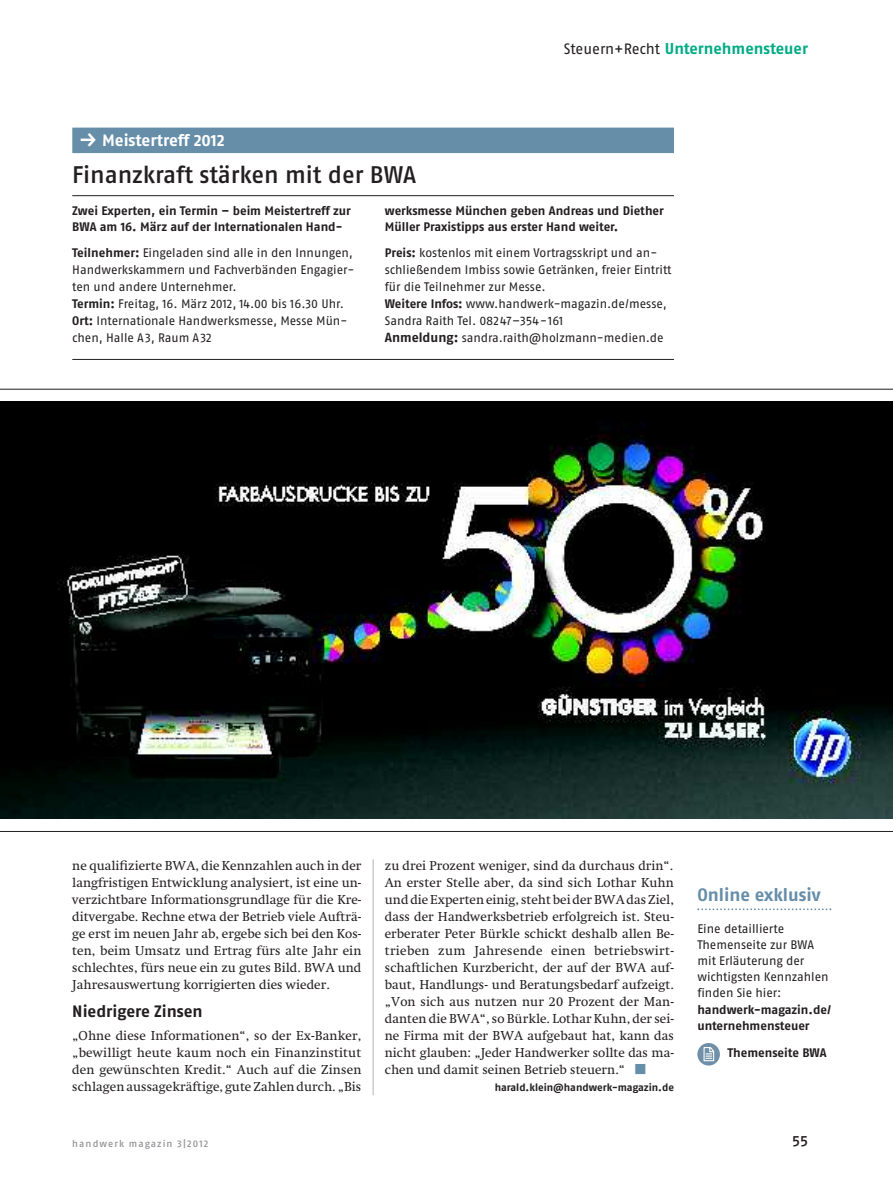
<style>
.page{position:relative;width:893px;height:1191px;background:#fff}
.page>*{position:absolute;margin:0;border:0;box-sizing:border-box;transform-origin:0 0}
.t1{font:24px "Fago No Med Lf";letter-spacing:-.005em;color:#231f20}
.t2{font:18px "Fago No Bold Lf";color:#678ea9}
.t3{font:16.5px "Fago No Bold Lf";letter-spacing:-.005em;color:#fff}
.t4{font:16.5px "Fago No Bold Lf";letter-spacing:-.005em;color:#231f20}
.t5{font:15.75px "Fago No Bold Lf";color:#00ab85}
.t6{font:15px "Fago No Med Lf";color:#231f20}
.t7{font:13.2px/17px "Swift LT Pro";color:#231f20;text-align:justify}
.t8{font:12.3px/17.1px "Fago No Regular LF";letter-spacing:-.005em;color:#231f20}
.t9{font:12.3px/16.2px "Fago No Bold Lf";color:#231f20}
.t10{font:10.5px "Fago No Bold Lf";letter-spacing:-.005em;color:#231f20}
.t11{font:9.75px "Fago No Med Lf";letter-spacing:.11em;color:#939598}
.s1{font-family:"Fago No Regular LF";font-size:15px;color:#231f20}
.s2{font-family:"Fago No Bold Lf"}
.s3{font-family:"Fago No Bold Lf";font-size:13.2px}
</style>
<div class="page">
<div style="left:72px;top:128px;width:602px;height:25px;background:#678ea9"></div>
<hr style="left:72px;top:195px;width:602px;height:1px;background:#231f20">
<hr style="left:72px;top:359px;width:602px;height:1px;background:#231f20">
<svg style="left:697px;top:908px;width:134px;height:2px"></svg>
<svg style="left:697px;top:1043px;width:23px;height:22px"></svg>
<div style="left:697px;top:1043px;width:23px;height:22px;background:#6f90a8;border-radius:50%"></div>
<svg style="left:703px;top:1047px;width:12px;height:14px"></svg>
<hr style="left:0;top:389px;width:893px;height:1px;background:#231f20">
<hr style="left:0;top:831px;width:893px;height:1px;background:#231f20">
<hr style="left:373px;top:859px;width:1px;height:236px;background:#b2b3b7">
<img style="left:0;top:401px;width:893px;height:417px">
<p class="t3" style="left:102px;top:134px;width:124px">Meistertreff 2012</p>
<h1 class="t1" style="left:72px;top:166px;width:345px">Finanzkraft stärken mit der BWA</h1>
<p class="t5" style="left:564px;top:43px;width:246px"><span class="s1">Steuern+Recht</span> Unternehmensteuer</p>
<p class="t9" style="left:72px;top:204px;width:280px">Zwei Experten, ein Termin – beim Meistertreff zur<br>BWA am 16. März auf der Internationalen Hand-</p>
<p class="t9" style="left:385px;top:204px;width:280px">werksmesse München geben Andreas und Diether<br>Müller Praxistipps aus erster Hand weiter.</p>
<p class="t8" style="left:72px;top:245px;width:284px"><span class="s2">Teilnehmer:</span> Eingeladen sind alle in den Innungen, Handwerkskammern und Fachverbänden Engagier&shy;ten und andere Unternehmer.<br><span class="s2">Termin:</span> Freitag, 16. März 2012, 14.00 bis 16.30 Uhr.<br><span class="s2">Ort:</span> Internationale Handwerksmesse, Messe Mün&shy;chen, Halle A3, Raum A32</p>
<p class="t8" style="left:385px;top:245px;width:288px"><span class="s2">Preis:</span> kostenlos mit einem Vortragsskript und an&shy;schließendem Imbiss sowie Getränken, freier Eintritt für die Teilnehmer zur Messe.<br><span class="s2">Weitere Infos:</span> www.handwerk-magazin.de/messe, Sandra Raith Tel. 08247–354-161<br><span class="s3">Anmeldung:</span> sandra.raith@holzmann-medien.de</p>
<p class="t7" style="left:72px;top:858px;width:291px">ne qualifizierte BWA, die Kennzahlen auch in der langfristigen Entwicklung analysiert, ist eine un&shy;verzichtbare Informationsgrundlage für die Kre&shy;ditvergabe. Rechne etwa der Betrieb viele Aufträ&shy;ge erst im neuen Jahr ab, ergebe sich bei den Kos&shy;ten, beim Umsatz und Ertrag fürs alte Jahr ein schlechtes, fürs neue ein zu gutes Bild. BWA und Jahresauswertung korrigierten dies wieder.</p>
<p class="t4" style="left:72px;top:1005px;width:132px">Niedrigere Zinsen</p>
<p class="t7" style="left:72px;top:1028px;width:291px">„Ohne diese Informationen“, so der Ex-Banker, „bewilligt heute kaum noch ein Finanzinstitut den gewünschten Kredit.“ Auch auf die Zinsen schlagenaussagekräftige, gute Zahlendurch. „Bis</p>
<p class="t7" style="left:385px;top:858px;width:291px">zu drei Prozent weniger, sind da durchaus drin“.<br>An erster Stelle aber, da sind sich Lothar Kuhn unddieExperteneinig, steht beiderBWAdasZiel, dass der Handwerksbetrieb erfolgreich ist. Steu&shy;erberater Peter Bürkle schickt deshalb allen Be&shy;trieben zum Jahresende einen betriebswirt&shy;schaftlichen Kurzbericht, der auf der BWA auf&shy;baut, Handlungs- und Beratungsbedarf aufzeigt. „Von sich aus nutzen nur 20 Prozent der Man&shy;danten die BWA“, so Bürkle. Lothar Kuhn, der sei&shy;ne Firma mit der BWA aufgebaut hat, kann das nicht glauben: „Jeder Handwerker sollte das ma&shy;chen und damit seinen Betrieb steuern.“</p>
<p class="t10" style="left:495px;top:1083px;width:181px">harald.klein@handwerk-magazin.de</p>
<h2 class="t2" style="left:697px;top:888px;width:125px">Online exklusiv</h2>
<p class="t8" style="left:697px;top:921px;width:133px;line-height:16.2px">Eine detaillierte<br>Themenseite zur BWA mit Erläuterung der wichtigsten Kennzahlen finden Sie hier:</p>
<p class="t9" style="left:697px;top:1002px;width:135px">handwerk-magazin.de/ unternehmensteuer</p>
<p class="t9" style="left:727px;top:1045px;width:101px">Themenseite BWA</p>
<p class="t11" style="left:72px;top:1139px;width:137px">handwerk magazin 3|2012</p>
<p class="t6" style="left:792px;top:1135px;width:17px">55</p>
</div>
